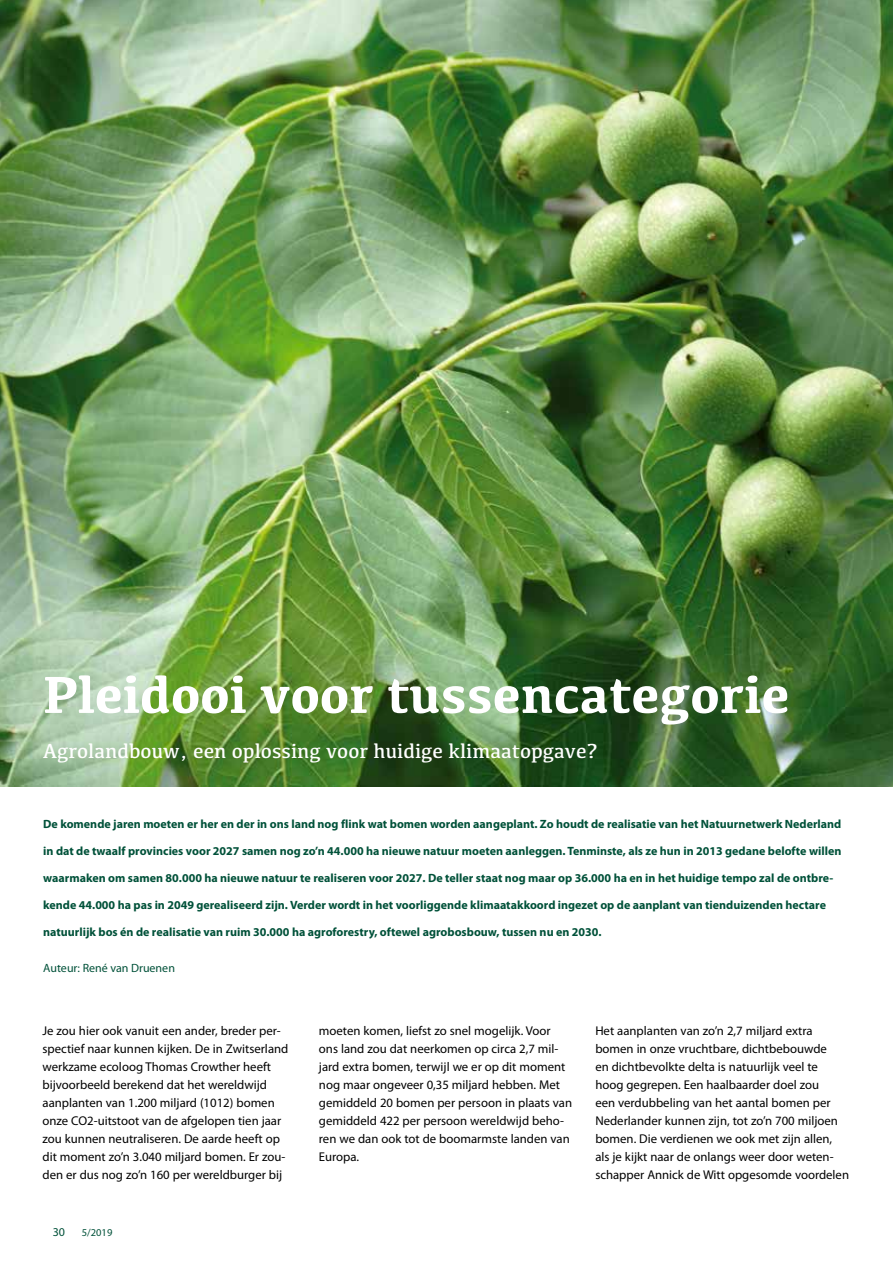
<style>
.page{position:relative;width:893px;height:1263px;background:#fff}
.page>*{position:absolute;margin:0;border:0;box-sizing:border-box;transform-origin:0 0}
.t1{font:700 54px "Kefa";color:#fff}
.t2{font:21px "Kefa";color:#fff}
.t3{font:12.75px/18px "Myriad Pro";color:#000}
.t4{font:700 12px "Myriad Pro";color:#005139}
.t5{font:12px "Myriad Pro";color:#005139}
.t6{font:10.5px "Myriad Pro";color:#005139}
</style>
<div class="page">
<img style="left:0;top:0;width:893px;height:787px">
<h1 class="t1" style="left:43px;top:659px;width:748px">Pleidooi voor tussencategorie</h1>
<h2 class="t2" style="left:43px;top:738px;width:556px">Agrolandbouw, een oplossing voor huidige klimaatopgave?</h2>
<p class="t4" style="left:43px;top:816px;width:800px">De komende jaren moeten er her en der in ons land nog flink wat bomen worden aangeplant. Zo houdt de realisatie van het Natuurnetwerk Nederland</p>
<p class="t4" style="left:43px;top:843px;width:800px">in dat de twaalf provincies voor 2027 samen nog zo’n 44.000 ha nieuwe natuur moeten aanleggen. Tenminste, als ze hun in 2013 gedane belofte willen</p>
<p class="t4" style="left:43px;top:870px;width:792px">waarmaken om samen 80.000 ha nieuwe natuur te realiseren voor 2027. De teller staat nog maar op 36.000 ha en in het huidige tempo zal de ontbre-</p>
<p class="t4" style="left:43px;top:897px;width:784px">kende 44.000 ha pas in 2049 gerealiseerd zijn. Verder wordt in het voorliggende klimaatakkoord ingezet op de aanplant van tienduizenden hectare</p>
<p class="t4" style="left:43px;top:924px;width:560px">natuurlijk bos én de realisatie van ruim 30.000 ha agroforestry, oftewel agrobosbouw, tussen nu en 2030.</p>
<p class="t5" style="left:43px;top:961px;width:133px">Auteur: René van Druenen</p>
<p class="t3" style="left:43px;top:1022px;width:247px">Je zou hier ook vanuit een ander, breder per&shy;spectief naar kunnen kijken. De in Zwitserland werkzame ecoloog Thomas Crowther heeft bijvoorbeeld berekend dat het wereldwijd aanplanten van 1.200 miljard (1012) bomen onze CO2-uitstoot van de afgelopen tien jaar zou kunnen neutraliseren. De aarde heeft op dit moment zo’n 3.040 miljard bomen. Er zou&shy;den er dus nog zo’n 160 per wereldburger bij</p>
<p class="t3" style="left:319px;top:1022px;width:255px">moeten komen, liefst zo snel mogelijk. Voor ons land zou dat neerkomen op circa 2,7 mil&shy;jard extra bomen, terwijl we er op dit moment nog maar ongeveer 0,35 miljard hebben. Met gemiddeld 20 bomen per persoon in plaats van gemiddeld 422 per persoon wereldwijd beho&shy;ren we dan ook tot de boomarmste landen van Europa.</p>
<p class="t3" style="left:595px;top:1022px;width:255px">Het aanplanten van zo’n 2,7 miljard extra bomen in onze vruchtbare, dichtbebouwde<br>en dichtbevolkte delta is natuurlijk veel te hoog gegrepen. Een haalbaarder doel zou<br>een verdubbeling van het aantal bomen per Nederlander kunnen zijn, tot zo’n 700 miljoen bomen. Die verdienen we ook met zijn allen, als je kijkt naar de onlangs weer door weten&shy;schapper Annick de Witt opgesomde voordelen</p>
<p class="t5" style="left:53px;top:1224px;width:14px">30</p>
<p class="t6" style="left:82px;top:1226px;width:32px">5/2019</p>
</div>
